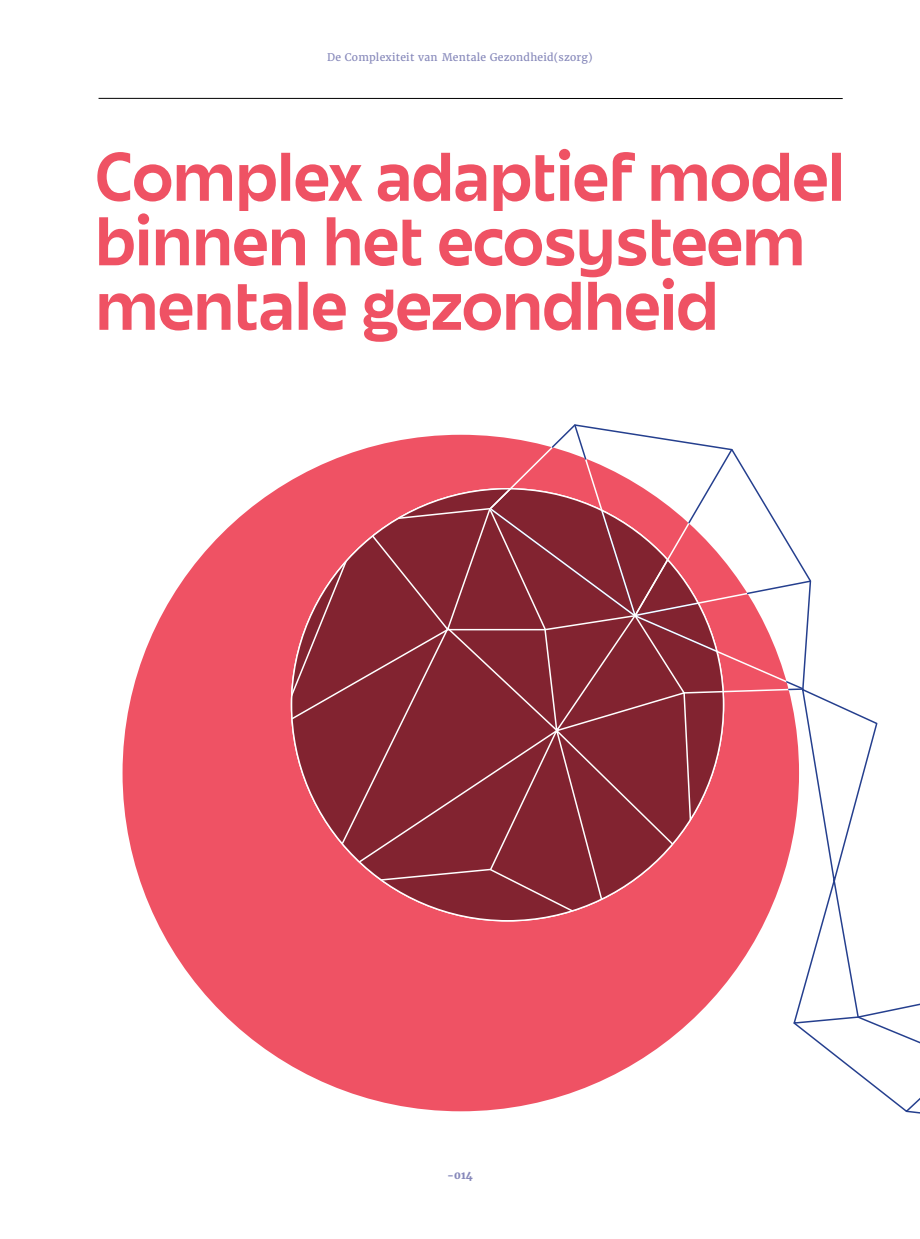
<style>
.page{position:relative;width:920px;height:1239px;background:#fff}
.page>*{position:absolute;margin:0;border:0;box-sizing:border-box;transform-origin:0 0}
.Headline_-_Align_Left{font:60px/64.5px "June Expt Variable Active";color:#ef5264}
.t1{font:10.5px "Merriweather";letter-spacing:.02em;color:#8688ba}
.t2{font:800 10.5px "Merriweather";color:#8688ba}
</style>
<div class="page">
<hr style="left:99px;top:98px;width:744px;height:1px;background:#000">
<div style="left:123px;top:435px;width:676px;height:676px;background:#ef5264;border-radius:50%"></div>
<svg style="left:292px;top:731px;width:431px;height:190px"></svg>
<svg style="left:319px;top:731px;width:170px;height:159px"></svg>
<svg style="left:489px;top:867px;width:122px;height:54px;background:#963542"></svg>
<svg style="left:360px;top:731px;width:334px;height:136px;background:#882a37"></svg>
<svg style="left:292px;top:489px;width:431px;height:242px"></svg>
<svg style="left:489px;top:424px;width:323px;height:267px"></svg>
<svg style="left:801px;top:687px;width:77px;height:191px"></svg>
<svg style="left:793px;top:878px;width:127px;height:236px"></svg>
<p class="t1" style="left:327px;top:51px;width:267px">De Complexiteit van Mentale Gezondheid(szorg)</p>
<p class="Headline_-_Align_Left" style="left:96px;top:145px;width:751px">Complex adaptief model binnen het ecosysteem mentale gezondheid</p>
<p class="t2" style="left:447px;top:1168px;width:27px">-014</p>
</div>
